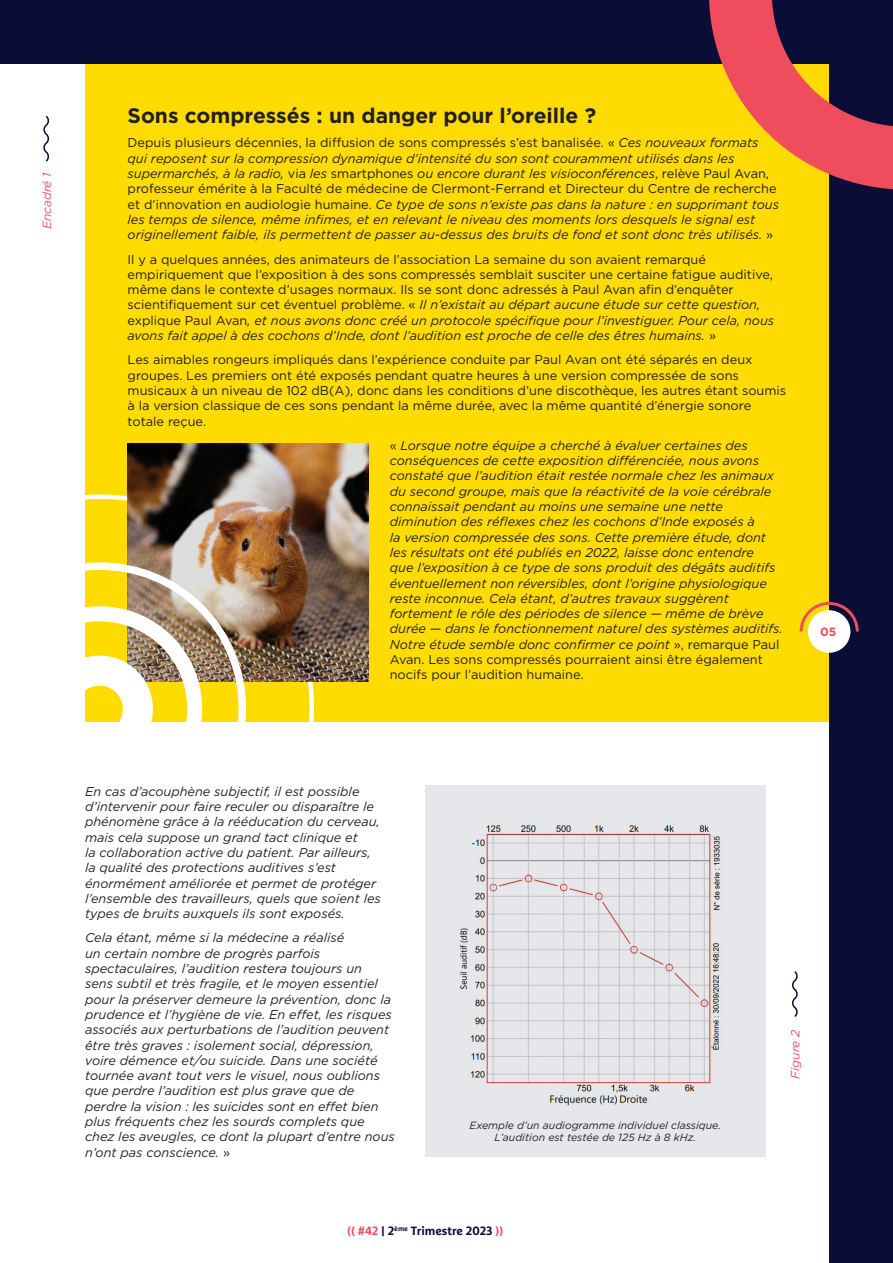
<style>
.page{position:relative;width:893px;height:1263px;background:#fff}
.page>*{position:absolute;margin:0;border:0;box-sizing:border-box;transform-origin:0 0}
.yiv0106089968msonorm{font:700 21px "Gotham";color:#231f20}
.t1{font:italic 12.75px/15.3px "Gotham";color:#231f20}
.t2{font:12.75px/15.3px "Gotham";color:#231f20}
.t3{font:700 12px "Marselis Pro";color:#0a0d36}
.t4{font:italic 12px "Gotham";color:#ef4d5e}
.TITRE_H1{font:700 12px "Gotham";color:#ef4d5e}
.yiv0106089968msonorm-2{font:italic 10.5px/12px "Gotham";color:#231f20;text-align:center}
.s1{font-style:normal}
.s2{font-style:italic}
.s3{color:#ef4d5e}
</style>
<div class="page">
<div style="left:85px;top:64px;width:744px;height:658px;background:#ffdc01"></div>
<svg style="left:85px;top:476px;width:254px;height:246px"></svg>
<div style="left:0;top:0;width:893px;height:64px;background:#0a0d36"></div>
<div style="left:829px;top:0;width:64px;height:1263px;background:#0a0d36"></div>
<svg style="left:43px;top:115px;width:6px;height:47px"></svg>
<svg style="left:792px;top:971px;width:6px;height:46px"></svg>
<img style="left:128px;top:444px;width:241px;height:237px">
<div style="left:425px;top:785px;width:340px;height:372px;background:#e6e7ea"></div>
<img style="left:459px;top:825px;width:261px;height:281px">
<svg style="left:709px;top:0;width:184px;height:182px"></svg>
<img style="left:85px;top:552px;width:182px;height:170px">
<div style="left:808px;top:610px;width:42px;height:43px;background:#fff;border-radius:50%"></div>
<svg style="left:799px;top:601px;width:60px;height:33px"></svg>
<p class="t4" style="left:39px;top:229px;width:58px;rotate:-90deg">Encadré 1</p>
<p class="yiv0106089968msonorm" style="left:128px;top:102px;width:470px">Sons compressés : un danger pour l’oreille ?</p>
<p class="t1" style="left:128px;top:135px;width:653px"><span class="s1">Depuis plusieurs décennies, la diffusion de sons compressés s’est banalisée. «</span> Ces nouveaux formats qui reposent sur la compression dynamique d’intensité du son sont couramment utilisés dans les supermarchés, à la radio, <span class="s1">via</span> les <span class="s1">smartphones</span> ou encore durant les visioconférences<span class="s1">, relève Paul Avan, professeur émérite à la Faculté de médecine de Clermont-Ferrand et Directeur du Centre de recherche et d’innovation en audiologie humaine.</span> Ce type de sons n’existe pas dans la nature : en supprimant tous les temps de silence, même infimes, et en relevant le niveau des moments lors desquels le signal est originellement faible, ils permettent de passer au-dessus des bruits de fond et sont donc très utilisés. <span class="s1">»</span></p>
<p class="t2" style="left:128px;top:251px;width:648px">Il y a quelques années, des animateurs de l’association La semaine du son avaient remarqué empiriquement que l’exposition à des sons compressés semblait susciter une certaine fatigue auditive, même dans le contexte d’usages normaux. Ils se sont donc adressés à Paul Avan afin d’enquêter scientifiquement sur cet éventuel problème. « <span class="s2">Il n’existait au départ aucune étude sur cette question, </span>explique Paul Avan<span class="s2">, et nous avons donc créé un protocole spécifique pour l’investiguer. Pour cela, nous avons fait appel à des cochons d’Inde, dont l’audition est proche de celle des êtres humains.</span> »</p>
<p class="t2" style="left:128px;top:352px;width:660px">Les aimables rongeurs impliqués dans l’expérience conduite par Paul Avan ont été séparés en deux groupes. Les premiers ont été exposés pendant quatre heures à une version compressée de sons musicaux à un niveau de 102 dB(A), donc dans les conditions d’une discothèque, les autres étant soumis à la version classique de ces sons pendant la même durée, avec la même quantité d’énergie sonore totale reçue.</p>
<p class="t1" style="left:390px;top:437px;width:394px"><span class="s1">«</span> Lorsque notre équipe a cherché à évaluer certaines des conséquences de cette exposition différenciée, nous avons constaté que l’audition était restée normale chez les animaux du second groupe, mais que la réactivité de la voie cérébrale connaissait pendant au moins une semaine une nette diminution des réflexes chez les cochons d’Inde exposés à<br>la version compressée des sons. Cette première étude, dont les résultats ont été publiés en 2022, laisse donc entendre<br>que l’exposition à ce type de sons produit des dégâts auditifs éventuellement non réversibles, dont l’origine physiologique reste inconnue. Cela étant, d’autres travaux suggèrent fortement le rôle des périodes de silence — même de brève durée — dans le fonctionnement naturel des systèmes auditifs.<br>Notre étude semble donc confirmer ce point <span class="s1">», remarque Paul Avan. Les sons compressés pourraient ainsi être également nocifs pour l’audition humaine.</span></p>
<p class="TITRE_H1" style="left:820px;top:624px;width:18px">05</p>
<p class="t1" style="left:85px;top:783px;width:297px">En cas d’acouphène subjectif, il est possible d’intervenir pour faire reculer ou disparaître le phénomène grâce à la rééducation du cerveau, mais cela suppose un grand tact clinique et<br>la collaboration active du patient. Par ailleurs, la qualité des protections auditives s’est énormément améliorée et permet de protéger l’ensemble des travailleurs, quels que soient les types de bruits auxquels ils sont exposés.</p>
<p class="t1" style="left:85px;top:930px;width:311px">Cela étant, même si la médecine a réalisé<br>un certain nombre de progrès parfois spectaculaires, l’audition restera toujours un<br>sens subtil et très fragile, et le moyen essentiel pour la préserver demeure la prévention, donc la prudence et l’hygiène de vie. En effet, les risques associés aux perturbations de l’audition peuvent être très graves : isolement social, dépression, voire démence et/ou suicide. Dans une société tournée avant tout vers le visuel, nous oublions que perdre l’audition est plus grave que de perdre la vision : les suicides sont en effet bien plus fréquents chez les sourds complets que chez les aveugles, ce dont la plupart d’entre nous n’ont pas conscience. <span class="s1">»</span></p>
<p class="yiv0106089968msonorm-2" style="left:470px;top:1119px;width:253px">Exemple d’un audiogramme individuel classique.<br>L’audition est testée de 125 Hz à 8 kHz.</p>
<p class="t3" style="left:347px;top:1224px;width:158px"><span class="s3">(( #42</span> | 2<sup>ème</sup> Trimestre 2023 <span class="s3">))</span></p>
<p class="t4" style="left:788px;top:1079px;width:51px;rotate:-90deg">Figure 2</p>
</div>
